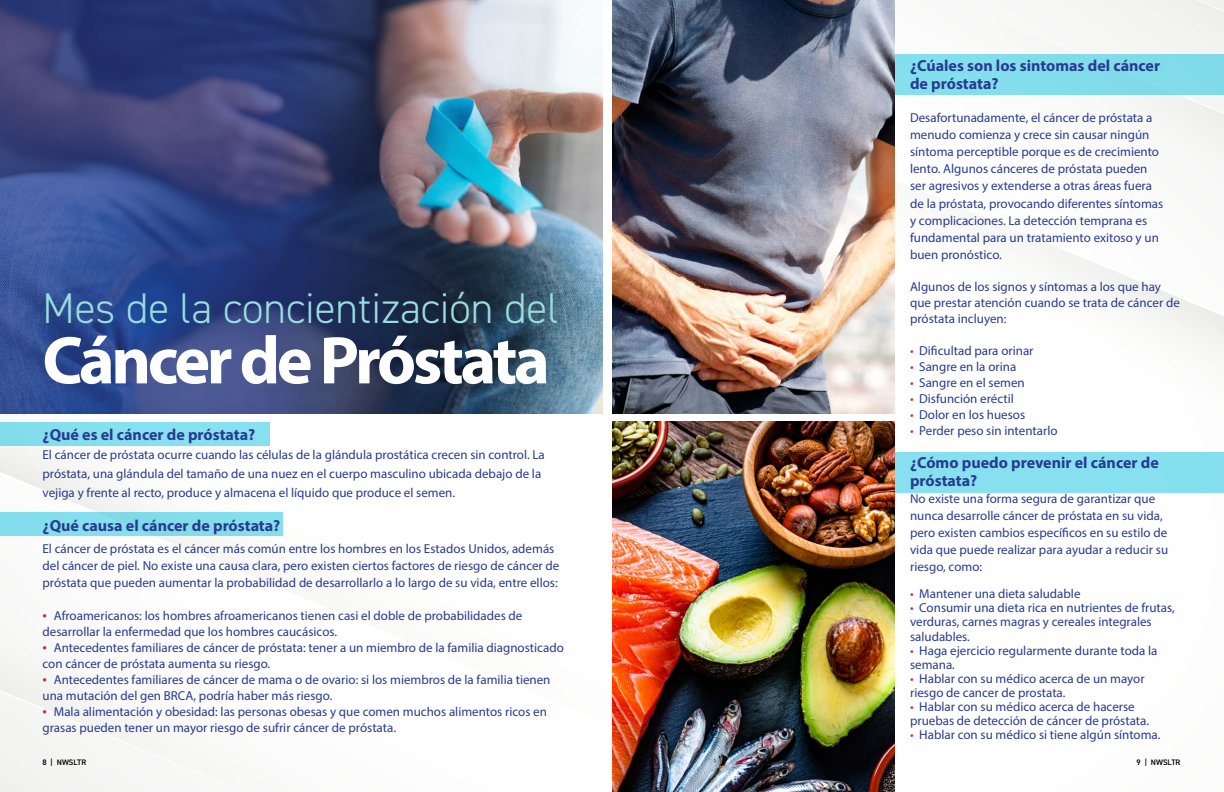
<style>
.page{position:relative;width:1224px;height:792px;background:#fff}
.page>*{position:absolute;margin:0;border:0;box-sizing:border-box;transform-origin:0 0}
.t1{font:700 68px "Myriad Pro";letter-spacing:-.05em;color:#fff}
.t2{font:300 43px "DIN2014";color:#99dede}
.t3{font:700 16px/18px "Myriad Pro";color:#283b91}
.t4{font:13px/17px "Myriad Pro";color:#283b91}
.t5{font:600 8px "DIN2014";color:#000}
.s1{font-size:16px;color:#c8265f}
.s2{color:#c8265f}
</style>
<div class="page">
<img style="left:0;top:0;width:1224px;height:792px">
<div style="left:891px;top:452px;width:333px;height:40px;background:#86e0ef"></div>
<div style="left:0;top:422px;width:270px;height:24px;background:#86e0ef"></div>
<div style="left:0;top:512px;width:282px;height:23px;background:#84deed"></div>
<div style="left:894px;top:55px;width:330px;height:40px;background:#82ddeb"></div>
<img style="left:612px;top:422px;width:282px;height:370px">
<img style="left:612px;top:0;width:282px;height:414px">
<img style="left:0;top:0;width:603px;height:414px">
<h2 class="t2" style="left:42px;top:282px;width:518px">Mes de la concientización del</h2>
<h1 class="t1" style="left:42px;top:316px;width:509px">Cáncer de Próstata</h1>
<p class="t3" style="left:43px;top:425px;width:214px">¿Qué es el cáncer de próstata?</p>
<p class="t4" style="left:43px;top:445px;width:504px;line-height:19px">El cáncer de próstata ocurre cuando las células de la glándula prostática crecen sin control. La próstata, una glándula del tamaño de una nuez en el cuerpo masculino ubicada debajo de la vejiga y frente al recto, produce y almacena el líquido que produce el semen.</p>
<p class="t3" style="left:43px;top:516px;width:239px">¿Qué causa el cáncer de próstata?</p>
<p class="t4" style="left:43px;top:540px;width:518px">El cáncer de próstata es el cáncer más común entre los hombres en los Estados Unidos, además del cáncer de piel. No existe una causa clara, pero existen ciertos factores de riesgo de cáncer de próstata que pueden aumentar la probabilidad de desarrollarlo a lo largo de su vida, entre ellos:</p>
<p class="t4" style="left:43px;top:608px;width:481px;line-height:16px"><span class="s1">•</span> Afroamericanos: los hombres afroamericanos tienen casi el doble de probabilidades de desarrollar la enfermedad que los hombres caucásicos.</p>
<p class="t4" style="left:43px;top:640px;width:523px;line-height:16px"><span class="s1">•</span> Antecedentes familiares de cáncer de próstata: tener a un miembro de la familia diagnosticado con cáncer de próstata aumenta su riesgo.</p>
<p class="t4" style="left:43px;top:672px;width:509px;line-height:16px"><span class="s1">•</span> Antecedentes familiares de cáncer de mama o de ovario: si los miembros de la familia tienen una mutación del gen BRCA, podría haber más riesgo.</p>
<p class="t4" style="left:43px;top:704px;width:506px;line-height:16px"><span class="s1">•</span> Mala alimentación y obesidad: las personas obesas y que comen muchos alimentos ricos en grasas pueden tener un mayor riesgo de sufrir cáncer de próstata.</p>
<p class="t3" style="left:910px;top:57px;width:252px">¿Cúales son los sintomas del cáncer de próstata?</p>
<p class="t4" style="left:910px;top:109px;width:255px">Desafortunadamente, el cáncer de próstata a menudo comienza y crece sin causar ningún síntoma perceptible porque es de crecimiento lento. Algunos cánceres de próstata pueden ser agresivos y extenderse a otras áreas fuera de la próstata, provocando diferentes síntomas y complicaciones. La detección temprana es fundamental para un tratamiento exitoso y un buen pronóstico.</p>
<p class="t4" style="left:910px;top:278px;width:271px;line-height:16px">Algunos de los signos y síntomas a los que hay que prestar atención cuando se trata de cáncer de próstata incluyen:</p>
<p class="t4" style="left:910px;top:341px;width:125px"><span class="s2">•</span> Dificultad para orinar</p>
<p class="t4" style="left:910px;top:357px;width:108px"><span class="s2">•</span> Sangre en la orina</p>
<p class="t4" style="left:910px;top:373px;width:116px"><span class="s2">•</span> Sangre en el semen</p>
<p class="t4" style="left:910px;top:389px;width:105px"><span class="s2">•</span> Disfunción eréctil</p>
<p class="t4" style="left:910px;top:405px;width:117px"><span class="s2">•</span> Dolor en los huesos</p>
<p class="t4" style="left:910px;top:421px;width:149px"><span class="s2">•</span> Perder peso sin intentarlo</p>
<p class="t3" style="left:910px;top:454px;width:250px">¿Cómo puedo prevenir el cáncer de próstata?</p>
<p class="t4" style="left:910px;top:490px;width:260px">No existe una forma segura de garantizar que nunca desarrolle cáncer de próstata en su vida, pero existen cambios específicos en su estilo de vida que puede realizar para ayudar a reducir su riesgo, como:</p>
<p class="t4" style="left:910px;top:585px;width:172px"><span class="s2">•</span> Mantener una dieta saludable</p>
<p class="t4" style="left:910px;top:601px;width:266px;line-height:14px"><span class="s2">•</span> Consumir una dieta rica en nutrientes de frutas, verduras, carnes magras y cereales integrales saludables.</p>
<p class="t4" style="left:910px;top:643px;width:249px;line-height:14px"><span class="s2">•</span> Haga ejercicio regularmente durante toda la semana.</p>
<p class="t4" style="left:910px;top:671px;width:236px;line-height:14px"><span class="s2">•</span> Hablar con su médico acerca de un mayor riesgo de cancer de prostata.</p>
<p class="t4" style="left:910px;top:699px;width:241px;line-height:14px"><span class="s2">•</span> Hablar con su médico acerca de hacerse pruebas de detección de cáncer de próstata.</p>
<p class="t4" style="left:910px;top:725px;width:252px"><span class="s2">•</span> Hablar con su médico si tiene algún síntoma.</p>
<p class="t5" style="left:42px;top:757px;width:45px">8 | NWSLTR</p>
<p class="t5" style="left:1137px;top:757px;width:45px">9 | NWSLTR</p>
</div>
